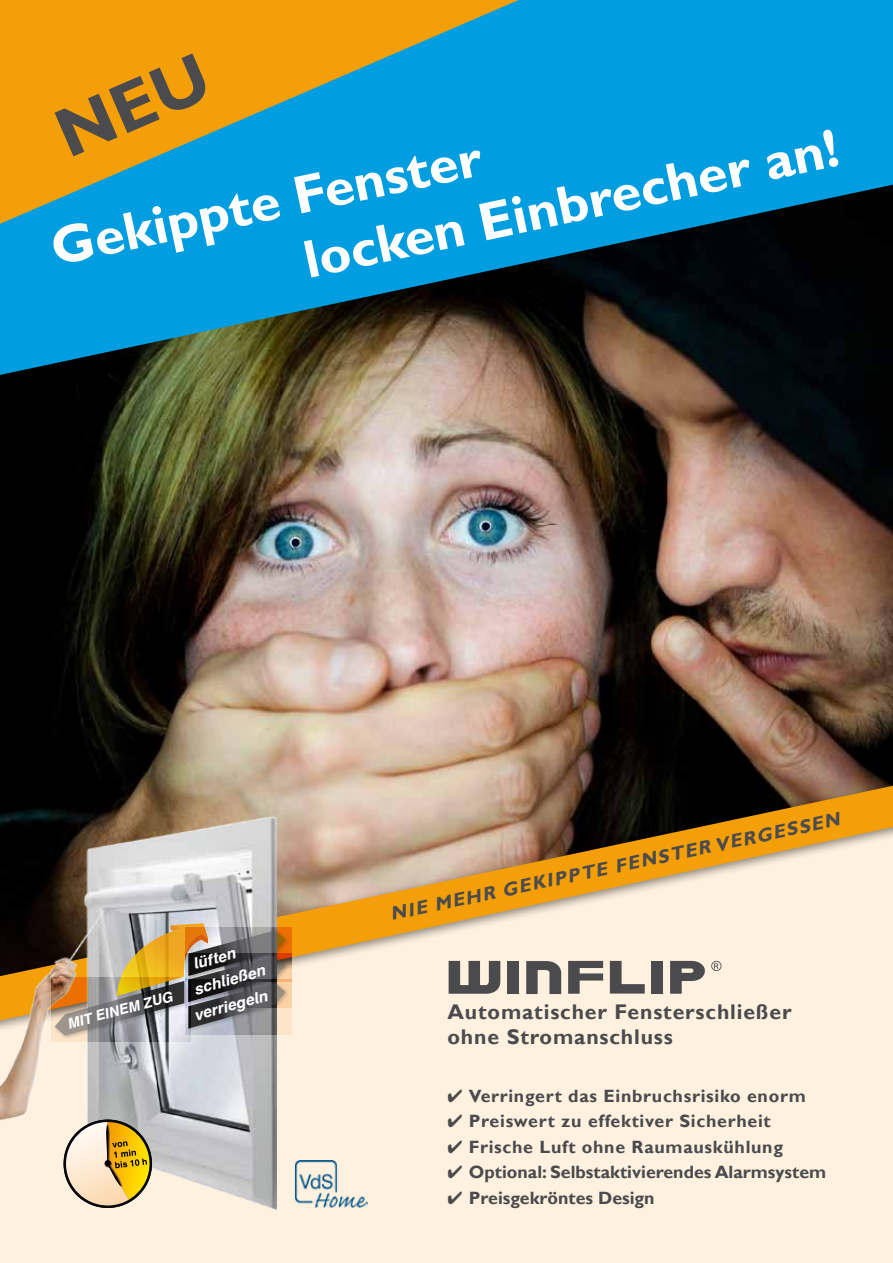
<style>
.page{position:relative;width:893px;height:1263px;background:#fff}
.page>*{position:absolute;margin:0;border:0;box-sizing:border-box;transform-origin:0 0}
.t1{font:700 54px/64.8px "Gill Sans";color:#fff}
.t2{font:700 21.15px/25.5px "Gill Sans";letter-spacing:.04em;color:#4b4b4d}
.t3{font:italic 700 18.9px "Gill Sans";color:#4b4b4d}
.t4{font:700 18.15px/21.8px "Schulbuch Nord";letter-spacing:-.01em;color:#4b4b4d}
.t5{font:700 17.85px "Gill Sans";letter-spacing:.04em;color:#4b4b4d}
.t6{font:700 17.85px "Gill Sans";color:#4b4b4d}
.t7{font:italic 700 15.45px/25.2px "Schulbuch Nord";color:#fff;text-align:center}
.t8{font:italic 700 14.25px "Schulbuch Nord";color:#fff}
</style>
<div class="page">
<img style="left:0;top:375px;width:893px;height:392px">
<div style="left:0;top:1038px;width:893px;height:225px;background:#fef1e0"></div>
<div style="left:0;top:767px;width:893px;height:271px;background:#000;opacity:.45"></div>
<svg style="left:0;top:786px;width:893px;height:234px;background:#d3b68d"></svg>
<img style="left:0;top:816px;width:277px;height:393px">
<img style="left:286px;top:927px;width:5px;height:26px">
<img style="left:286px;top:953px;width:5px;height:27px">
<img style="left:286px;top:980px;width:5px;height:54px">
<img style="left:51px;top:978px;width:139px;height:63px">
<img style="left:55px;top:923px;width:231px;height:113px">
<svg style="left:64px;top:1119px;width:88px;height:89px;background:#d6bf82"></svg>
<svg style="left:0;top:0;width:893px;height:375px;background:#0e6d92"></svg>
<svg style="left:0;top:0;width:519px;height:224px;background:#689e83"></svg>
<svg style="left:711px;top:961px;width:10px;height:10px"></svg>
<svg style="left:449px;top:961px;width:51px;height:33px;background:#7b7774"></svg>
<svg style="left:526px;top:961px;width:35px;height:33px"></svg>
<svg style="left:568px;top:961px;width:35px;height:33px"></svg>
<svg style="left:610px;top:961px;width:35px;height:32px"></svg>
<svg style="left:670px;top:961px;width:35px;height:33px"></svg>
<div style="left:508px;top:961px;width:11px;height:32px;background:#4b4b4d"></div>
<div style="left:651px;top:961px;width:11px;height:32px;background:#4b4b4d"></div>
<div style="left:289px;top:1155px;width:82px;height:57px;background:#fef1e0"></div>
<img style="left:295px;top:1160px;width:73px;height:48px">
<div style="left:55px;top:53px;width:156px;height:103px;background:#f49f07"></div>
<h1 class="t1" style="left:284px;top:167px;width:547px;text-indent:-245px;rotate:-12deg">Gekippte Fenster<br>locken Einbrecher an!</h1>
<p class="t8" style="left:65px;top:1015px;width:110px;rotate:-15deg">MIT EINEM ZUG</p>
<p class="t7" style="left:190px;top:950px;width:45px;rotate:-13deg">lüften</p>
<p class="t7" style="left:185px;top:976px;width:81px;rotate:-13deg">schließen verriegeln</p>
<p class="t3" style="left:388px;top:903px;width:460px;rotate:-12deg">nie mehr gekippte fenster vergessen</p>
<p class="t2" style="left:447px;top:999px;width:346px">Automatischer Fensterschließer ohne Stromanschluss</p>
<p class="t4" style="left:447px;top:1003px;width:277px">Automatischer Fensterschließer ohne Strom oder Batterie</p>
<p class="t5" style="left:447px;top:1085px;width:360px">✔ Verringert das Einbruchsrisiko enorm</p>
<p class="t5" style="left:447px;top:1110px;width:325px">✔ Preiswert zu effektiver Sicherheit</p>
<p class="t5" style="left:447px;top:1136px;width:337px">✔ Frische Luft ohne Raumauskühlung</p>
<p class="t6" style="left:447px;top:1161px;width:380px">✔ Optional: Selbstaktivierendes Alarmsystem</p>
<p class="t5" style="left:447px;top:1187px;width:209px">✔ Preisgekröntes Design</p>
</div>
